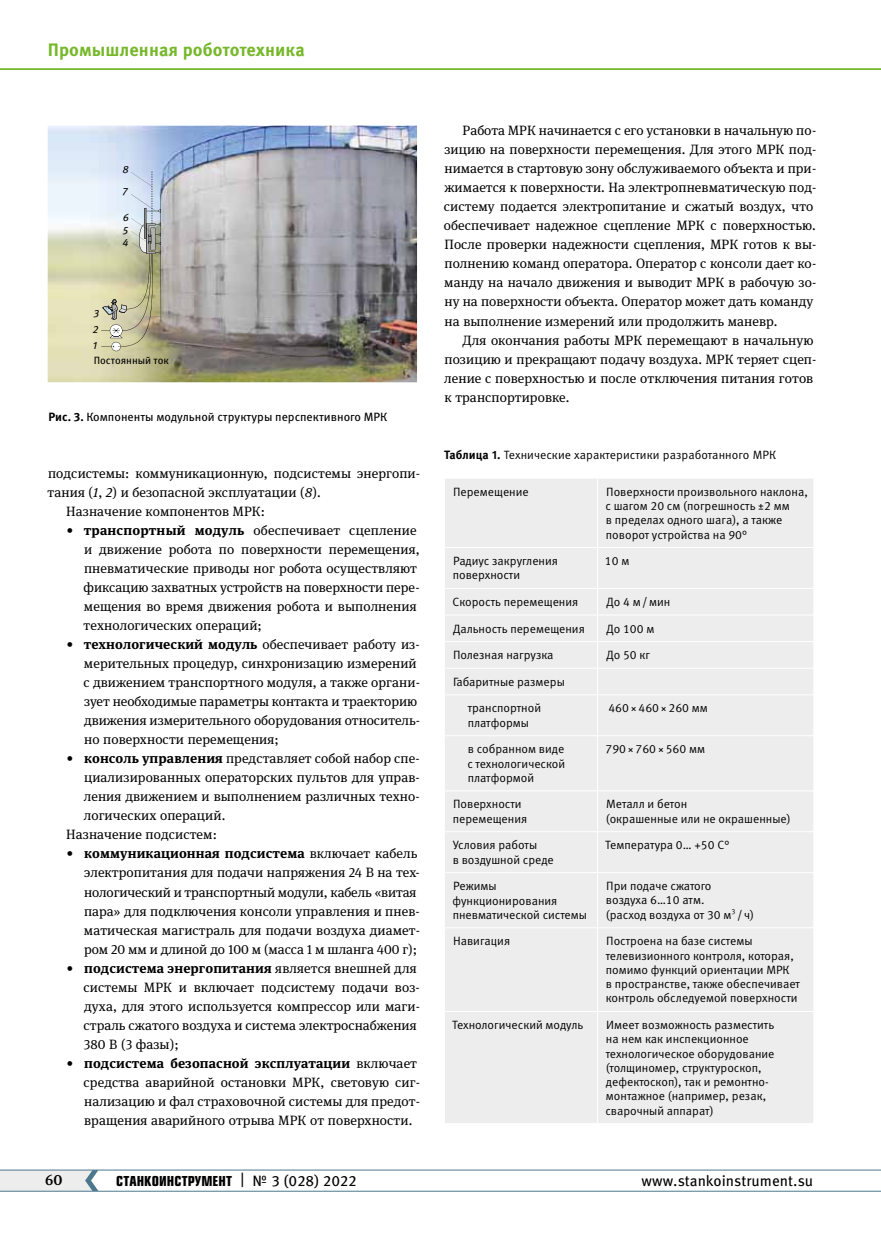
<style>
.page{position:relative;width:881px;height:1234px;background:#fff}
.page>*{position:absolute;margin:0;border:0;box-sizing:border-box;transform-origin:0 0}
.t1{font:700 18px "Meta Pro";letter-spacing:.005em;color:#76b82a}
.t2{font:15px "Eurostile Con Hea";letter-spacing:.005em;color:#000}
.t3{font:15px "Meta Pro";color:#000}
.t4{font:500 15px "Meta Serif Pro";color:#000}
.t5{font:13.5px/19px "Meta Serif Pro";letter-spacing:.005em;color:#000}
.t6{font:12px/14.2px "Meta Pro Norm";color:#000}
.t7{font:12px "Meta Pro";color:#000}
.t8{font:10.5px "Meta Pro";color:#000}
.t9{font:italic 10.5px "Meta Pro";color:#000}
.s1{font-weight:700}
.s2{font-style:italic}
.s3{font-family:"Meta Pro";font-weight:700}
.s4{font-family:"Meta Pro"}
</style>
<div class="page">
<hr style="left:0;top:1190px;width:880px;height:1px;background:#4b788c">
<hr style="left:0;top:1169px;width:880px;height:1px;background:#4b788c">
<svg style="left:0;top:1169px;width:98px;height:21px;background:#dde1e4"></svg>
<img style="left:48px;top:125px;width:369px;height:257px">
<svg style="left:101px;top:171px;width:60px;height:180px;background:#c7c9b7"></svg>
<div style="left:445px;top:479px;width:368px;height:643px;background:#ededed"></div>
<hr style="left:597px;top:478px;width:1px;height:69px;background:#fff">
<hr style="left:444px;top:547px;width:153px;height:1px;background:#fff">
<hr style="left:597px;top:547px;width:216px;height:1px;background:#fff">
<hr style="left:597px;top:547px;width:1px;height:41px;background:#fff">
<hr style="left:444px;top:588px;width:153px;height:1px;background:#fff">
<hr style="left:597px;top:588px;width:216px;height:1px;background:#fff">
<hr style="left:444px;top:614px;width:153px;height:1px;background:#fff">
<hr style="left:597px;top:614px;width:216px;height:1px;background:#fff">
<hr style="left:444px;top:641px;width:153px;height:1px;background:#fff">
<hr style="left:597px;top:641px;width:216px;height:1px;background:#fff">
<hr style="left:444px;top:667px;width:153px;height:1px;background:#fff">
<hr style="left:597px;top:667px;width:216px;height:1px;background:#fff">
<svg style="left:597px;top:589px;width:1px;height:105px"></svg>
<hr style="left:444px;top:694px;width:153px;height:1px;background:#fff">
<hr style="left:597px;top:694px;width:216px;height:1px;background:#fff">
<hr style="left:597px;top:695px;width:1px;height:40px;background:#fff">
<hr style="left:444px;top:735px;width:153px;height:1px;background:#fff">
<hr style="left:597px;top:735px;width:216px;height:1px;background:#fff">
<hr style="left:597px;top:736px;width:1px;height:54px;background:#fff">
<hr style="left:444px;top:790px;width:153px;height:1px;background:#fff">
<hr style="left:597px;top:790px;width:216px;height:1px;background:#fff">
<hr style="left:597px;top:791px;width:1px;height:40px;background:#fff">
<hr style="left:444px;top:831px;width:153px;height:1px;background:#fff">
<hr style="left:597px;top:831px;width:216px;height:1px;background:#fff">
<hr style="left:597px;top:832px;width:1px;height:40px;background:#fff">
<hr style="left:444px;top:872px;width:153px;height:1px;background:#fff">
<hr style="left:597px;top:872px;width:216px;height:1px;background:#fff">
<hr style="left:597px;top:872px;width:1px;height:55px;background:#fff">
<hr style="left:444px;top:927px;width:153px;height:1px;background:#fff">
<hr style="left:597px;top:927px;width:216px;height:1px;background:#fff">
<hr style="left:597px;top:927px;width:1px;height:83px;background:#fff">
<hr style="left:444px;top:1010px;width:153px;height:1px;background:#fff">
<hr style="left:597px;top:1010px;width:216px;height:1px;background:#fff">
<hr style="left:597px;top:1011px;width:1px;height:111px;background:#fff">
<svg style="left:0;top:68px;width:880px;height:2px;background:#85bf42"></svg>
<h1 class="t1" style="left:48px;top:36px;width:259px">Промышленная робототехника</h1>
<p class="t9" style="left:123px;top:162px;width:7px">8</p>
<p class="t9" style="left:123px;top:184px;width:6px">7</p>
<p class="t9" style="left:123px;top:222px;width:7px">5</p>
<p class="t9" style="left:123px;top:209px;width:7px">6</p>
<p class="t9" style="left:123px;top:234px;width:7px">4</p>
<p class="t9" style="left:94px;top:305px;width:7px">3</p>
<p class="t9" style="left:93px;top:321px;width:7px">2</p>
<p class="t8" style="left:94px;top:352px;width:77px">Постоянный ток</p>
<p class="t9" style="left:93px;top:337px;width:6px">1</p>
<p class="t7" style="left:48px;top:407px;width:340px"><span class="s1">Рис. 3.</span> Компоненты модульной структуры перспективного МРК</p>
<p class="t5" style="left:48px;top:462px;width:373px">подсистемы: коммуникационную, подсистемы энергопи‑</p>
<p class="t5" style="left:48px;top:481px;width:274px">тания (<span class="s2">1</span>, <span class="s2">2</span>) и безопасной эксплуатации (<span class="s2">8</span>).</p>
<p class="t5" style="left:66px;top:501px;width:200px">Назначение компонентов МРК:</p>
<p class="t5" style="left:83px;top:520px;width:337px;text-indent:-17px">• <span class="s1">транспортный модуль</span> обеспечивает сцепление и движение робота по поверхности перемещения, пневматические приводы ног робота осуществляют фиксацию захватных устройств на поверхности пере‑ мещения во время движения робота и выполнения технологических операций;</p>
<p class="t5" style="left:83px;top:634px;width:338px;text-indent:-17px">• <span class="s1">технологический модуль</span> обеспечивает работу из‑ мерительных процедур, синхронизацию измерений с движением транспортного модуля, а также органи‑ зует необходимые параметры контакта и траекторию движения измерительного оборудования относитель‑ но поверхности перемещения;</p>
<p class="t5" style="left:66px;top:748px;width:355px">• <span class="s1">консоль управления</span> представляет собой набор спе‑</p>
<p class="t5" style="left:84px;top:767px;width:337px">циализированных операторских пультов для управ‑</p>
<p class="t5" style="left:84px;top:786px;width:337px">ления движением и выполнением различных техно‑</p>
<p class="t5" style="left:84px;top:805px;width:143px">логических операций.</p>
<p class="t5" style="left:66px;top:824px;width:152px">Назначение подсистем:</p>
<p class="t5" style="left:84px;top:843px;width:337px;text-indent:-18px">• <span class="s1">коммуникационная подсистема</span> включает кабель электропитания для подачи напряжения 24 В на тех‑ нологический и транспортный модули, кабель «витая пара» для подключения консоли управления и пнев‑ матическая магистраль для подачи воздуха диамет‑ ром 20 мм и длиной до 100 м (масса 1 м шланга 400 г);</p>
<p class="t5" style="left:84px;top:957px;width:338px;text-indent:-17px">• <span class="s1">подсистема энергопитания</span> является внешней для системы МРК и включает подсистему подачи воз‑ духа, для этого используется компрессор или маги‑ страль сжатого воздуха и система электроснабжения 380 В (3 фазы);</p>
<p class="t5" style="left:84px;top:1052px;width:338px;text-indent:-17px">• <span class="s1">подсистема безопасной эксплуатации</span> включает средства аварийной остановки МРК, световую сиг‑ нализацию и фал страховочной системы для предот‑ вращения аварийного отрыва МРК от поверхности.</p>
<p class="t5" style="left:444px;top:120px;width:374px;text-indent:19px">Работа МРК начинается с его установки в начальную по‑ зицию на поверхности перемещения. Для этого МРК под‑ нимается в стартовую зону обслуживаемого объекта и при‑ жимается к поверхности. На электропневматическую под‑ систему подается электропитание и сжатый воздух, что обеспечивает надежное сцепление МРК с поверхностью.<br>После проверки надежности сцепления, МРК готов к вы‑ полнению команд оператора. Оператор с консоли дает ко‑ манду на начало движения и выводит МРК в рабочую зо‑ ну на поверхности объекта. Оператор может дать команду на выполнение измерений или продолжить маневр.</p>
<p class="t5" style="left:444px;top:329px;width:373px;text-indent:18px">Для окончания работы МРК перемещают в начальную позицию и прекращают подачу воздуха. МРК теряет сцеп‑ ление с поверхностью и после отключения питания готов к транспортировке.</p>
<p class="t6" style="left:444px;top:446px;width:334px"><span class="s3">Таблица 1.</span> Технические характеристики разработанного МРК</p>
<p class="t6" style="left:453px;top:483px;width:77px">Перемещение</p>
<p class="t6" style="left:605px;top:483px;width:204px">Поверхности произвольного наклона, с шагом 20 см (погрешность ±2 мм<br>в пределах одного шага), а также поворот устройства на 90°</p>
<p class="t6" style="left:452px;top:553px;width:107px">Радиус закругления поверхности</p>
<p class="t6" style="left:604px;top:553px;width:26px">10 м</p>
<p class="t6" style="left:452px;top:593px;width:127px">Скорость перемещения</p>
<p class="t6" style="left:606px;top:593px;width:65px">До 4 м/мин</p>
<p class="t6" style="left:453px;top:620px;width:133px">Дальность перемещения</p>
<p class="t6" style="left:606px;top:620px;width:49px">До 100 м</p>
<p class="t6" style="left:453px;top:647px;width:102px">Полезная нагрузка</p>
<p class="t6" style="left:606px;top:647px;width:45px">До 50 кг</p>
<p class="t6" style="left:453px;top:673px;width:113px">Габаритные размеры</p>
<p class="t6" style="left:467px;top:700px;width:75px">транспортной платформы</p>
<p class="t6" style="left:608px;top:700px;width:101px">460×460×260 мм</p>
<p class="t6" style="left:467px;top:741px;width:99px;text-align:justify">в собранном виде с технологической платформой</p>
<p class="t6" style="left:605px;top:741px;width:101px">790×760×560 мм</p>
<p class="t6" style="left:452px;top:796px;width:76px">Поверхности перемещения</p>
<p class="t6" style="left:605px;top:796px;width:186px">Металл и бетон<br>(окрашенные или не окрашенные)</p>
<p class="t6" style="left:452px;top:837px;width:103px">Условия работы<br>в воздушной среде</p>
<p class="t6" style="left:605px;top:837px;width:125px">Температура 0… +50 С°</p>
<p class="t6" style="left:452px;top:878px;width:136px">Режимы функционирования пневматической системы</p>
<p class="t6" style="left:605px;top:878px;width:150px">При подаче сжатого воздуха 6…10 атм.<br>(расход воздуха от 30 м<sup>3</sup> /ч)</p>
<p class="t6" style="left:453px;top:933px;width:59px">Навигация</p>
<p class="t6" style="left:605px;top:933px;width:196px">Построена на базе системы телевизионного контроля, которая, помимо функций ориентации МРК<br>в пространстве, также обеспечивает контроль обследуемой поверхности</p>
<p class="t6" style="left:452px;top:1016px;width:133px">Технологический модуль</p>
<p class="t6" style="left:605px;top:1016px;width:170px">Имеет возможность разместить на нем как инспекционное технологическое оборудование (толщиномер, структуроскоп, дефектоскоп), так и ремонтно&shy;монтажное (например, резак, сварочный аппарат)</p>
<p class="t4" style="left:45px;top:1168px;width:19px">60</p>
<p class="t2" style="left:116px;top:1169px;width:242px">СТАНКОИНСТРУМЕНТ <span class="s4">| № 3 (028) 2022</span></p>
<p class="t3" style="left:641px;top:1168px;width:173px">www.stankoinstrument.su</p>
</div>
